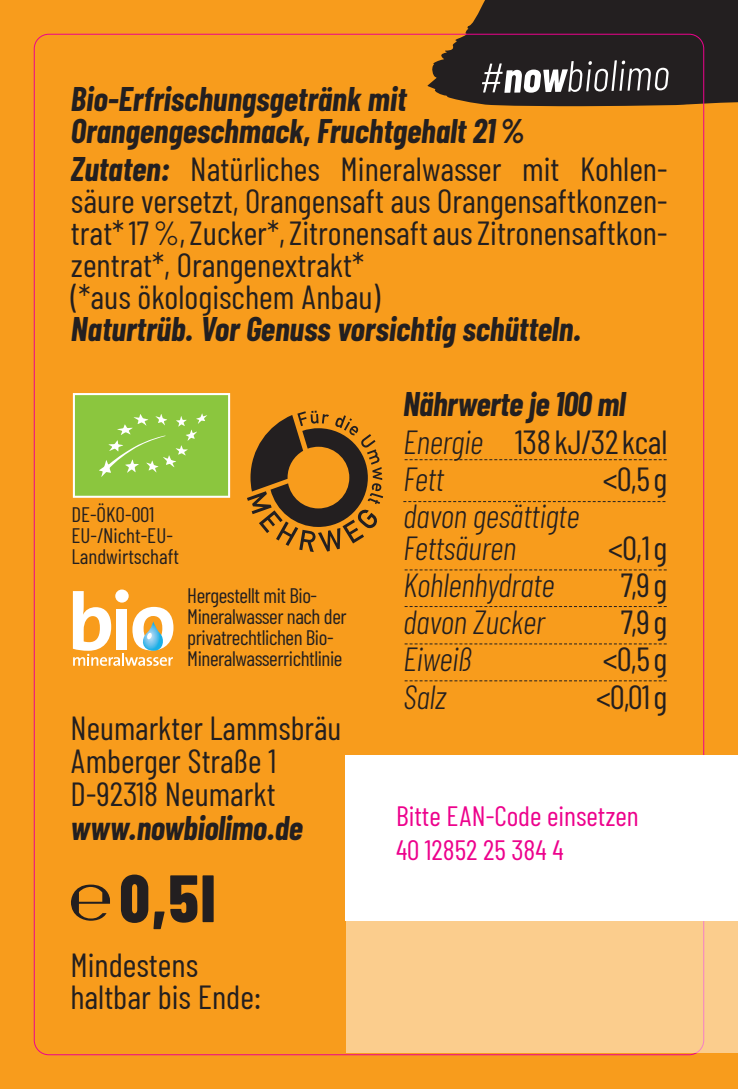
<style>
.page{position:relative;width:738px;height:1089px;background:#fff}
.page>*{position:absolute;margin:0;border:0;box-sizing:border-box;transform-origin:0 0}
.t1{font:800 66.8px "Barlow Condensed";color:#231f20}
.t2{font:33.6px/32px "Barlow Condensed";color:#231f20}
.t3{font:italic 700 33.6px/37.6px "Barlow Condensed";color:#231f20}
.t4{font:italic 300 33.6px/32px "Barlow Condensed";letter-spacing:-.01em;color:#231f20}
.t5{font:28px/33.6px "Barlow Condensed";color:#ed028c}
.t6{font:20.8px/20.8px "Barlow Condensed";letter-spacing:-.02em;color:#231f20}
.t7{font:20.8px/20.8px "Barlow Condensed";color:#231f20}
.s1{font-weight:700;font-style:italic}
.s2{font-weight:300}
.s3{font-weight:400;font-style:normal}
</style>
<div class="page">
<div style="left:0;top:0;width:737px;height:1089px;background:#f89c1c"></div>
<svg style="left:427px;top:0;width:310px;height:106px;background:#3e2d20"></svg>
<svg style="left:481px;top:60px;width:187px;height:33px;background:#646262"></svg>
<div style="left:345px;top:920px;width:391px;height:132px;background:#fbcd8d"></div>
<div style="left:345px;top:755px;width:392px;height:165px;background:#fff"></div>
<svg style="left:404px;top:459px;width:262px;height:1px"></svg>
<svg style="left:404px;top:680px;width:262px;height:1px"></svg>
<svg style="left:404px;top:643px;width:262px;height:1px"></svg>
<svg style="left:404px;top:606px;width:262px;height:1px"></svg>
<svg style="left:404px;top:569px;width:262px;height:1px"></svg>
<svg style="left:403px;top:501px;width:262px;height:1px"></svg>
<svg style="left:71px;top:884px;width:39px;height:36px"></svg>
<svg style="left:115px;top:589px;width:14px;height:13px"></svg>
<svg style="left:73px;top:591px;width:100px;height:75px"></svg>
<svg style="left:73px;top:393px;width:157px;height:105px;background:#97cb52"></svg>
<svg style="left:247px;top:410px;width:136px;height:142px"></svg>
<p class="t3" style="left:71px;top:82px;width:455px;line-height:32px">Bio-Erfrischungsgetränk mit<br>Orangengeschmack, Fruchtgehalt 21%</p>
<p class="t2" style="left:71px;top:152px;width:597px"><span class="s1">Zutaten:</span> Natürliches Mineralwasser mit Kohlen&shy;säure versetzt, Orangensaft aus Orangensaftkonzen&shy;trat* 17%, Zucker*, Zitronensaft aus Zitronensaftkon&shy;zentrat*, Orangenextrakt*<br>(*aus ökologischem Anbau)</p>
<p class="t3" style="left:71px;top:309px;width:512px">Naturtrüb. Vor Genuss vorsichtig schütteln.</p>
<p class="t7" style="left:71px;top:504px;width:109px">DE-ÖKO-001<br>EU-/Nicht-EU-<br>Landwirtschaft</p>
<p class="t6" style="left:187px;top:584px;width:161px">Hergestellt mit Bio-<br>Mineralwasser nach der privatrechtlichen Bio-<br>Mineralwasserrichtlinie</p>
<p class="t2" style="left:71px;top:710px;width:272px;line-height:33.6px">Neumarkter Lammsbräu<br>Amberger Straße 1<br>D-92318 Neumarkt</p>
<p class="t3" style="left:71px;top:808px;width:233px">www.nowbiolimo.de</p>
<h1 class="t1" style="left:119px;top:856px;width:97px">0,5l</h1>
<p class="t2" style="left:70px;top:948px;width:192px">Mindestens haltbar bis Ende:</p>
<p class="t3" style="left:403px;top:384px;width:265px">Nährwerte je 100 ml<br><span class="s2">Energie</span> <span class="s3">138kJ/32 kcal<br></span><span class="s2">Fett</span></p>
<p class="t2" style="left:602px;top:462px;width:66px">&lt;0,5 g</p>
<p class="t4" style="left:403px;top:499px;width:178px">davon gesättigte<br>Fettsäuren</p>
<p class="t2" style="left:607px;top:531px;width:61px">&lt;0,1 g</p>
<p class="t4" style="left:403px;top:568px;width:153px">Kohlenhydrate</p>
<p class="t2" style="left:620px;top:568px;width:48px">7,9 g</p>
<p class="t4" style="left:403px;top:605px;width:143px">davon Zucker</p>
<p class="t2" style="left:620px;top:605px;width:48px">7,9 g</p>
<p class="t4" style="left:403px;top:642px;width:70px">Eiweiß</p>
<p class="t2" style="left:602px;top:642px;width:66px">&lt;0,5 g</p>
<p class="t4" style="left:403px;top:679px;width:45px">Salz</p>
<p class="t2" style="left:595px;top:679px;width:73px">&lt;0,01 g</p>
<p class="t5" style="left:396px;top:798px;width:244px">Bitte EAN-Code einsetzen<br>40 12852 25 384 4</p>
</div>
